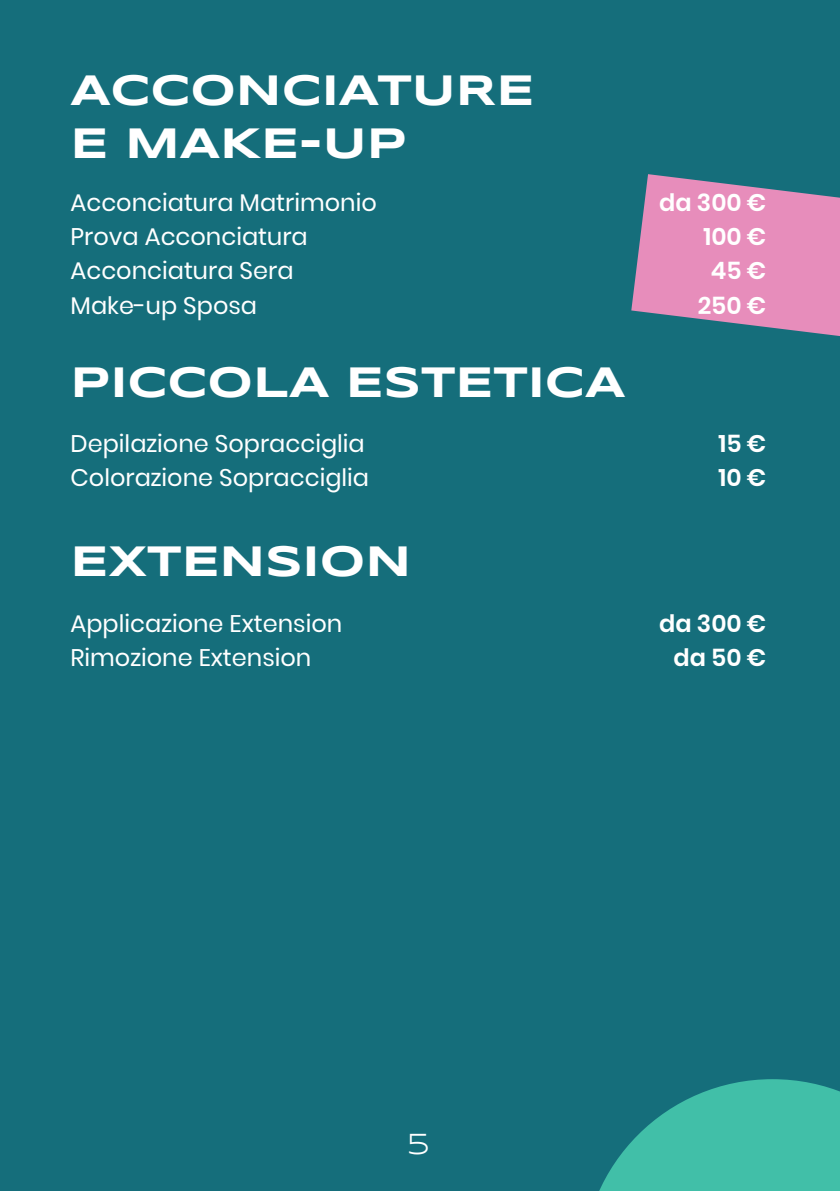
<style>
.page{position:relative;width:840px;height:1191px;background:#fff}
.page>*{position:absolute;margin:0;border:0;box-sizing:border-box;transform-origin:0 0}
.t1{font:700 44px "Syncopate";color:#fff}
.t2{font:30px "Syncopate";color:#fff}
.t3{font:24px "Poppins";color:#fff}
.t4{font:600 24px "Poppins";color:#fff}
</style>
<div class="page">
<div style="left:0;top:0;width:839px;height:1191px;background:#156e7b"></div>
<svg style="left:631px;top:174px;width:208px;height:162px"></svg>
<svg style="left:599px;top:1079px;width:240px;height:112px"></svg>
<p class="t1" style="left:70px;top:63px;width:465px">ACCONCIATURE</p>
<p class="t1" style="left:70px;top:116px;width:337px">E MAKE-UP</p>
<p class="t3" style="left:70px;top:189px;width:307px">Acconciatura Matrimonio</p>
<p class="t3" style="left:70px;top:223px;width:239px">Prova Acconciatura</p>
<p class="t3" style="left:70px;top:257px;width:224px">Acconciatura Sera</p>
<p class="t3" style="left:70px;top:291px;width:188px">Make-up Sposa</p>
<p class="t1" style="left:70px;top:354px;width:556px">PICCOLA ESTETICA</p>
<p class="t3" style="left:70px;top:429px;width:295px">Depilazione Sopracciglia</p>
<p class="t3" style="left:70px;top:463px;width:300px">Colorazione Sopracciglia</p>
<p class="t1" style="left:70px;top:534px;width:342px">EXTENSION</p>
<p class="t3" style="left:70px;top:609px;width:273px">Applicazione Extension</p>
<p class="t3" style="left:70px;top:643px;width:242px">Rimozione Extension</p>
<p class="t4" style="left:658px;top:189px;width:109px">da 300 €</p>
<p class="t4" style="left:703px;top:223px;width:64px">100 €</p>
<p class="t4" style="left:710px;top:257px;width:57px">45 €</p>
<p class="t4" style="left:697px;top:291px;width:70px">250 €</p>
<p class="t4" style="left:718px;top:429px;width:49px">15 €</p>
<p class="t4" style="left:718px;top:463px;width:49px">10 €</p>
<p class="t4" style="left:658px;top:609px;width:109px">da 300 €</p>
<p class="t4" style="left:673px;top:643px;width:94px">da 50 €</p>
<p class="t2" style="left:407px;top:1127px;width:24px">5</p>
</div>
